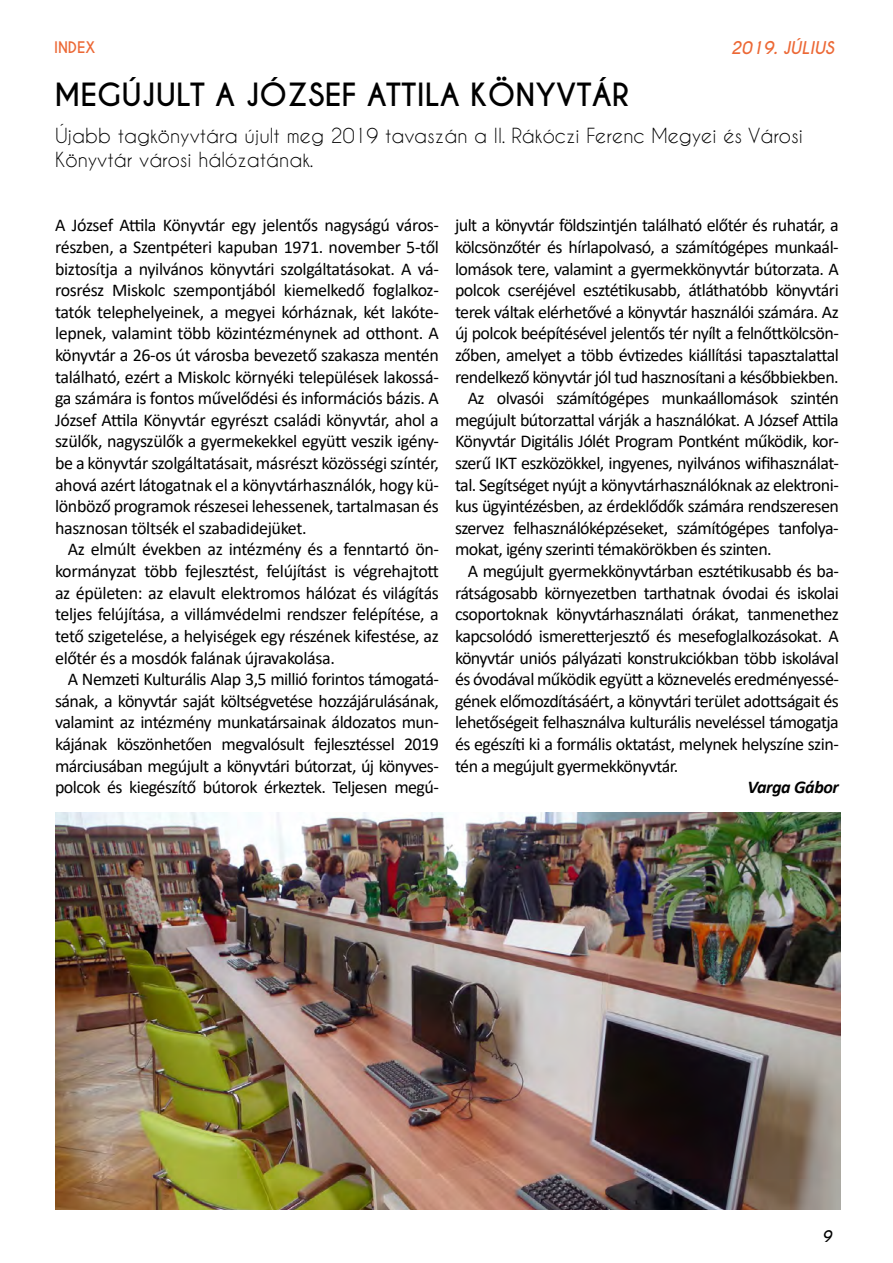
<style>
.page{position:relative;width:893px;height:1263px;background:#fff}
.page>*{position:absolute;margin:0;border:0;box-sizing:border-box;transform-origin:0 0}
.t1{font:700 30px "Caviar Dreams";color:#000}
.t2{font:19.5px/23.4px "Caviar Dreams";color:#000}
.t3{font:18px/21.6px "Calibri";letter-spacing:-.03em;color:#000;text-align:justify}
.t4{font:italic 700 18px "Calibri";letter-spacing:-.02em;color:#000}
.t5{font:italic 700 16.5px "Caviar Dreams";color:#ec6835}
.t6{font:700 15px "Caviar Dreams";color:#ec6835}
.t7{font:italic 700 15px "Caviar Dreams";color:#000}
</style>
<div class="page">
<img style="left:55px;top:812px;width:785px;height:398px">
<p class="t6" style="left:54px;top:38px;width:9px">INDEX</p>
<p class="t5" style="left:731px;top:38px;width:105px">2019. július</p>
<h1 class="t1" style="left:54px;top:77px;width:378px">MEGÚJULT A JÓZSEF ATTILAK</h1>
<h1 class="t1" style="left:488px;top:77px;width:143px">ÖNYVTÁR</h1>
<p class="t2" style="left:55px;top:124px;width:749px">Újabb tagkönyvtára újult meg 2019 tavaszán a II. Rákóczi Ferenc Megyei és Városi<br>Könyvtár városi hálózatának.</p>
<p class="t3" style="left:55px;top:214px;width:385px">A József Attila Könyvtár egy jelentős nagyságú város&shy;részben, a Szentpéteri kapuban 1971. november 5-től biztosítja a nyilvános könyvtári szolgáltatásokat. A vá&shy;rosrész Miskolc szempontjából kiemelkedő foglalkoz&shy;tatók telephelyeinek, a megyei kórháznak, két lakóte&shy;lepnek, valamint több közintézménynek ad otthont. A könyvtár a 26-os út városba bevezető szakasza mentén található, ezért a Miskolc környéki települések lakossá&shy;ga számára is fontos művelődési és információs bázis. A József Attila Könyvtár egyrészt családi könyvtár, ahol a szülők, nagyszülők a gyermekekkel együtt veszik igény&shy;be a könyvtár szolgáltatásait, másrészt közösségi színtér, ahová azért látogatnak el a könyvtárhasználók, hogy kü&shy;lönböző programok részesei lehessenek, tartalmasan és hasznosan töltsék el szabadidejüket.</p>
<p class="t3" style="left:55px;top:538px;width:385px;text-indent:13px">Az elmúlt években az intézmény és a fenntartó ön&shy;kormányzat több fejlesztést, felújítást is végrehajtott az épületen: az elavult elektromos hálózat és világítás teljes felújítása, a villámvédelmi rendszer felépítése, a tető szigetelése, a helyiségek egy részének kifestése, az előtér és a mosdók falának újravakolása.</p>
<p class="t3" style="left:55px;top:668px;width:385px;text-indent:13px">A Nemzeti Kulturális Alap 3,5 millió forintos támogatá&shy;sának, a könyvtár saját költségvetése hozzájárulásának, valamint az intézmény munkatársainak áldozatos mun&shy;kájának köszönhetően megvalósult fejlesztéssel 2019 márciusában megújult a könyvtári bútorzat, új könyves&shy;polcok és kiegészítő bútorok érkeztek. Teljesen megú-</p>
<p class="t3" style="left:455px;top:214px;width:385px">jult a könyvtár földszintjén található előtér és ruhatár, a</p>
<p class="t3" style="left:455px;top:236px;width:385px">kölcsönzőtér és hírlapolvasó, a számítógépes munkaál-</p>
<p class="t3" style="left:455px;top:257px;width:385px">lomások tere, valamint a gyermekkönyvtár bútorzata. A</p>
<p class="t3" style="left:455px;top:279px;width:385px">polcok cseréjével esztétikusabb, átláthatóbb könyvtári</p>
<p class="t3" style="left:455px;top:301px;width:385px">terek váltak elérhetővé a könyvtár használói számára. Az</p>
<p class="t3" style="left:455px;top:322px;width:385px">új polcok beépítésével jelentős tér nyílt a felnőttkölcsön-</p>
<p class="t3" style="left:455px;top:344px;width:385px">zőben, amelyet a több évtizedes kiállítási tapasztalattal</p>
<p class="t3" style="left:455px;top:365px;width:385px">rendelkező könyvtár jól tud hasznosítani a későbbiekben.</p>
<p class="t3" style="left:468px;top:387px;width:373px">Az olvasói számítógépes munkaállomások szintén</p>
<p class="t3" style="left:455px;top:409px;width:385px">megújult bútorzattal várják a használókat. A József Attila</p>
<p class="t3" style="left:455px;top:430px;width:385px">Könyvtár Digitális Jólét Program Pontként működik, kor-</p>
<p class="t3" style="left:455px;top:452px;width:385px">szerű IKT eszközökkel, ingyenes, nyilvános wifihasználat-</p>
<p class="t3" style="left:455px;top:473px;width:385px">tal. Segítséget nyújt a könyvtárhasználóknak az elektroni-</p>
<p class="t3" style="left:455px;top:495px;width:385px">kus ügyintézésben, az érdeklődők számára rendszeresen</p>
<p class="t3" style="left:455px;top:517px;width:385px">szervez felhasználóképzéseket, számítógépes tanfolya-</p>
<p class="t3" style="left:455px;top:538px;width:318px">mokat, igény szerinti témakörökben és szinten.</p>
<p class="t3" style="left:468px;top:560px;width:373px">A megújult gyermekkönyvtárban esztétikusabb és ba-</p>
<p class="t3" style="left:455px;top:581px;width:385px">rátságosabb környezetben tarthatnak óvodai és iskolai</p>
<p class="t3" style="left:455px;top:603px;width:385px">csoportoknak könyvtárhasználati órákat, tanmenethez</p>
<p class="t3" style="left:455px;top:625px;width:385px">kapcsolódó ismeretterjesztő és mesefoglalkozásokat. A</p>
<p class="t3" style="left:455px;top:646px;width:385px">könyvtár uniós pályázati konstrukciókban több iskolával</p>
<p class="t3" style="left:455px;top:668px;width:385px">és óvodával működik együtt a köznevelés eredményessé-</p>
<p class="t3" style="left:455px;top:689px;width:385px">gének előmozdításáért, a könyvtári terület adottságait és</p>
<p class="t3" style="left:455px;top:711px;width:385px">lehetőségeit felhasználva kulturális neveléssel támogatja</p>
<p class="t3" style="left:455px;top:733px;width:385px">és egészíti ki a formális oktatást, melynek helyszíne szin-</p>
<p class="t3" style="left:455px;top:754px;width:225px">tén a megújult gyermekkönyvtár.</p>
<p class="t4" style="left:748px;top:774px;width:93px">Varga Gábor</p>
<p class="t7" style="left:822px;top:1227px;width:11px">9</p>
</div>
